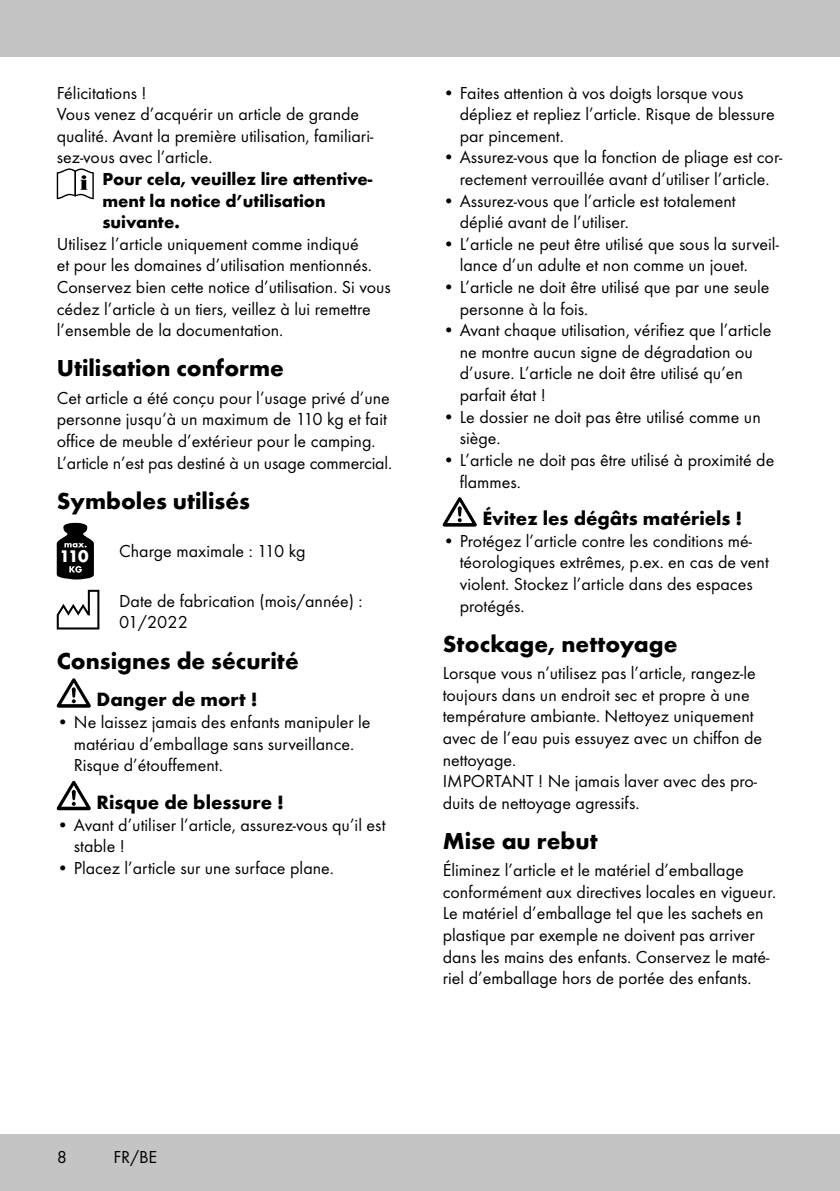
<style>
.page{position:relative;width:840px;height:1191px;background:#fff}
.page>*{position:absolute;margin:0;border:0;box-sizing:border-box;transform-origin:0 0}
.t1{font:700 24px "Futura TOT";color:#000}
.t2{font:700 20px "Futura TOT";color:#000}
.t3{font:18px/21.6px "Futura TOT Boo";color:#000}
.t4{font:700 18px/21.6px "Futura TOT";color:#000}
.t5{font:700 17.4px "Futura TOT";color:#fff}
</style>
<div class="page">
<div style="left:0;top:1134px;width:839px;height:57px;background:#c5c4c4"></div>
<div style="left:0;top:0;width:839px;height:57px;background:#c5c4c4"></div>
<svg style="left:57px;top:168px;width:37px;height:31px"></svg>
<svg style="left:57px;top:523px;width:37px;height:56px;background:#313131"></svg>
<svg style="left:57px;top:590px;width:42px;height:39px"></svg>
<svg style="left:57px;top:678px;width:34px;height:29px"></svg>
<svg style="left:57px;top:781px;width:34px;height:29px"></svg>
<svg style="left:442px;top:497px;width:34px;height:29px"></svg>
<p class="t3" style="left:57px;top:82px;width:318px">Félicitations !<br>Vous venez d’acquérir un article de grande qualité. Avant la première utilisation, familiari&shy;sez-vous avec l’article.</p>
<p class="t4" style="left:102px;top:168px;width:271px">Pour cela, veuillez lire attentive&shy;ment la notice d’utilisation suivante.</p>
<p class="t3" style="left:57px;top:233px;width:335px">Utilisez l’article uniquement comme indiqué<br>et pour les domaines d’utilisation mentionnés.<br>Conservez bien cette notice d’utilisation. Si vous cédez l’article à un tiers, veillez à lui remettre l’ensemble de la documentation.</p>
<h1 class="t1" style="left:57px;top:353px;width:228px">Utilisation conforme</h1>
<p class="t3" style="left:57px;top:387px;width:337px">Cet article a été conçu pour l’usage privé d’une personne jusqu‘à un maximum de 110 kg et fait office de meuble d’extérieur pour le camping.<br>L’article n’est pas destiné à un usage commercial.</p>
<h1 class="t1" style="left:57px;top:486px;width:195px">Symboles utilisés</h1>
<p class="t5" style="left:60px;top:546px;width:30px">110</p>
<p class="t3" style="left:119px;top:540px;width:188px">Charge maximale : 110 kg</p>
<p class="t3" style="left:119px;top:590px;width:245px">Date de fabrication (mois/année) :<br>01/2022</p>
<h1 class="t1" style="left:57px;top:645px;width:243px">Consignes de sécurité</h1>
<p class="t2" style="left:96px;top:687px;width:162px">Danger de mort !</p>
<p class="t3" style="left:74px;top:711px;width:298px;text-indent:-17px">• Ne laissez jamais des enfants manipuler le matériau d’emballage sans surveillance.<br>Risque d’étouffement.</p>
<p class="t2" style="left:96px;top:790px;width:189px">Risque de blessure !</p>
<p class="t3" style="left:74px;top:813px;width:313px;text-indent:-17px">• Avant d’utiliser l’article, assurez-vous qu’il est stable !</p>
<p class="t3" style="left:57px;top:856px;width:278px">• Placez l’article sur une surface plane.</p>
<p class="t3" style="left:459px;top:82px;width:316px;text-indent:-17px">• Faites attention à vos doigts lorsque vous dépliez et repliez l’article. Risque de blessure par pincement.</p>
<p class="t3" style="left:442px;top:146px;width:341px;text-align:center">• Assurez-vous que la fonction de pliage est cor&shy;rectement verrouillée avant d’utiliser l’article.</p>
<p class="t3" style="left:459px;top:190px;width:277px;text-indent:-17px">• Assurez-vous que l’article est totalement déplié avant de l’utiliser.</p>
<p class="t3" style="left:459px;top:233px;width:320px;text-indent:-17px">• L’article ne peut être utilisé que sous la surveil&shy;lance d’un adulte et non comme un jouet.</p>
<p class="t3" style="left:459px;top:276px;width:311px;text-indent:-17px">• L’article ne doit être utilisé que par une seule personne à la fois.</p>
<p class="t3" style="left:459px;top:319px;width:313px;text-indent:-17px">• Avant chaque utilisation, vérifiez que l’article ne montre aucun signe de dégradation ou d’usure. L’article ne doit être utilisé qu’en parfait état !</p>
<p class="t3" style="left:459px;top:406px;width:302px;text-indent:-17px">• Le dossier ne doit pas être utilisé comme un siège.</p>
<p class="t3" style="left:459px;top:449px;width:316px;text-indent:-17px">• L’article ne doit pas être utilisé à proximité de flammes.</p>
<p class="t2" style="left:482px;top:506px;width:261px">Évitez les dégâts matériels !</p>
<p class="t3" style="left:459px;top:530px;width:310px;text-indent:-17px">• Protégez l’article contre les conditions mé&shy;téorologiques extrêmes, p.ex. en cas de vent violent. Stockez l’article dans des espaces protégés.</p>
<h1 class="t1" style="left:442px;top:629px;width:236px">Stockage, nettoyage</h1>
<p class="t3" style="left:442px;top:662px;width:321px">Lorsque vous n’utilisez pas l’article, rangez-le toujours dans un endroit sec et propre à une température ambiante. Nettoyez uniquement avec de l’eau puis essuyez avec un chiffon de nettoyage.<br>IMPORTANT ! Ne jamais laver avec des pro&shy;duits de nettoyage agressifs.</p>
<h1 class="t1" style="left:442px;top:826px;width:156px">Mise au rebut</h1>
<p class="t3" style="left:442px;top:859px;width:335px">Éliminez l’article et le matériel d’emballage conformément aux directives locales en vigueur.<br>Le matériel d’emballage tel que les sachets en plastique par exemple ne doivent pas arriver dans les mains des enfants. Conservez le maté&shy;riel d’emballage hors de portée des enfants.</p>
<p class="t3" style="left:57px;top:1146px;width:12px">8</p>
<p class="t3" style="left:113px;top:1146px;width:45px">FR/BE</p>
</div>
